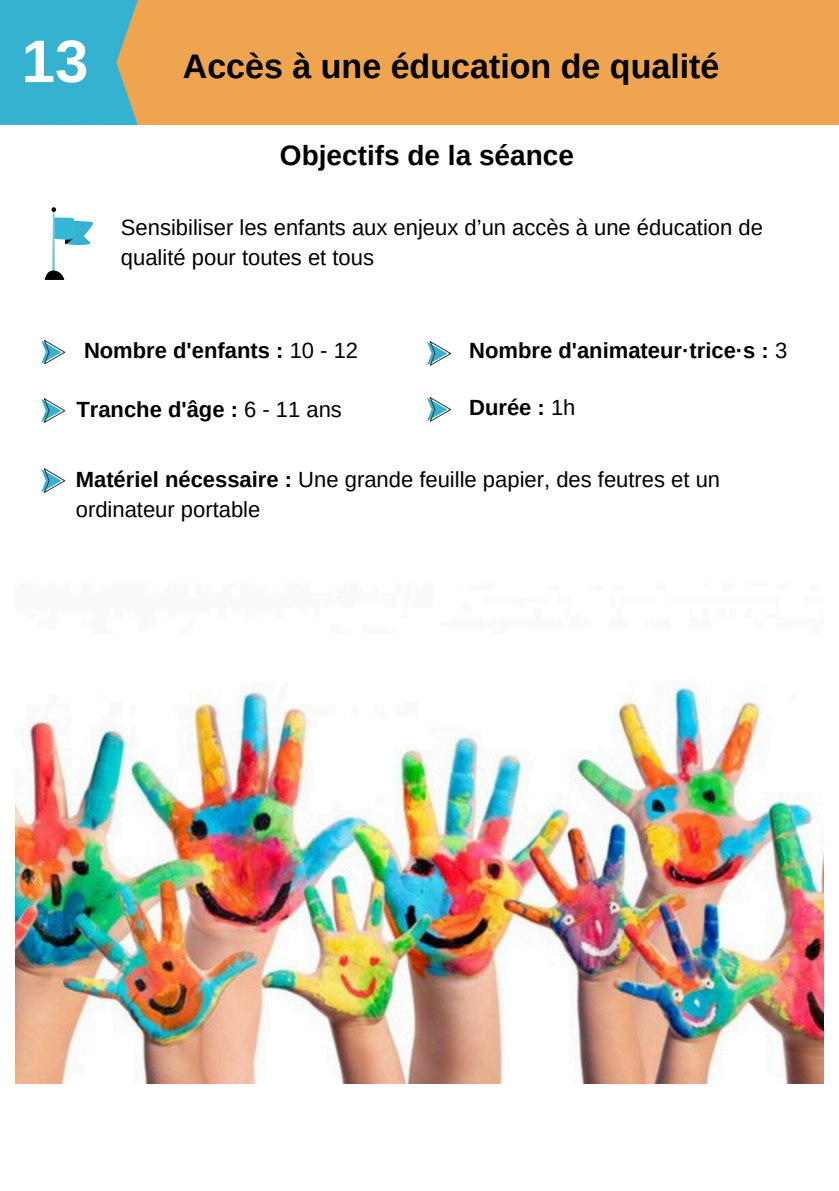
<style>
.page{position:relative;width:839px;height:1191px;background:#fff}
.page>*{position:absolute;margin:0;border:0;box-sizing:border-box;transform-origin:0 0}
.t1{font:700 60px "Arimo";color:#fff}
.t2{font:700 34px "Arimo";color:#000}
.t3{font:700 28px "Arimo";color:#000}
.t4{font:22px/30px "Arimo";color:#000}
.t5{font:700 22px "Arimo";color:#000}
.s1{font-weight:400}
.s2{font-weight:700}
</style>
<div class="page">
<div style="left:113px;top:0;width:725px;height:124px;background:#efa54f"></div>
<svg style="left:0;top:0;width:138px;height:125px;background:#42b1c6"></svg>
<svg style="left:45px;top:207px;width:48px;height:72px"></svg>
<svg style="left:41px;top:340px;width:24px;height:24px"></svg>
<svg style="left:427px;top:397px;width:24px;height:24px"></svg>
<svg style="left:41px;top:398px;width:24px;height:24px"></svg>
<svg style="left:427px;top:341px;width:24px;height:24px"></svg>
<svg style="left:41px;top:468px;width:24px;height:24px"></svg>
<img style="left:16px;top:685px;width:807px;height:398px">
<p class="t1" style="left:22px;top:28px;width:68px">13</p>
<h1 class="t2" style="left:183px;top:47px;width:538px">Accès à une éducation de qualité</h1>
<h2 class="t3" style="left:280px;top:139px;width:295px">Objectifs de la séance</h2>
<p class="t4" style="left:121px;top:212px;width:643px">Sensibiliser les enfants aux enjeux d’un accès à une éducation de qualité pour toutes et tous</p>
<p class="t5" style="left:84px;top:338px;width:275px">Nombre d'enfants : <span class="s1">10 - 12</span></p>
<p class="t5" style="left:469px;top:338px;width:319px">Nombre d'animateur·trice·s : <span class="s1">3</span></p>
<p class="t5" style="left:76px;top:397px;width:267px">Tranche d'âge : <span class="s1">6 - 11 ans</span></p>
<p class="t5" style="left:469px;top:395px;width:108px">Durée : <span class="s1">1h</span></p>
<p class="t4" style="left:76px;top:464px;width:646px"><span class="s2">Matériel nécessaire :</span> Une grande feuille papier, des feutres et un ordinateur portable</p>
</div>
